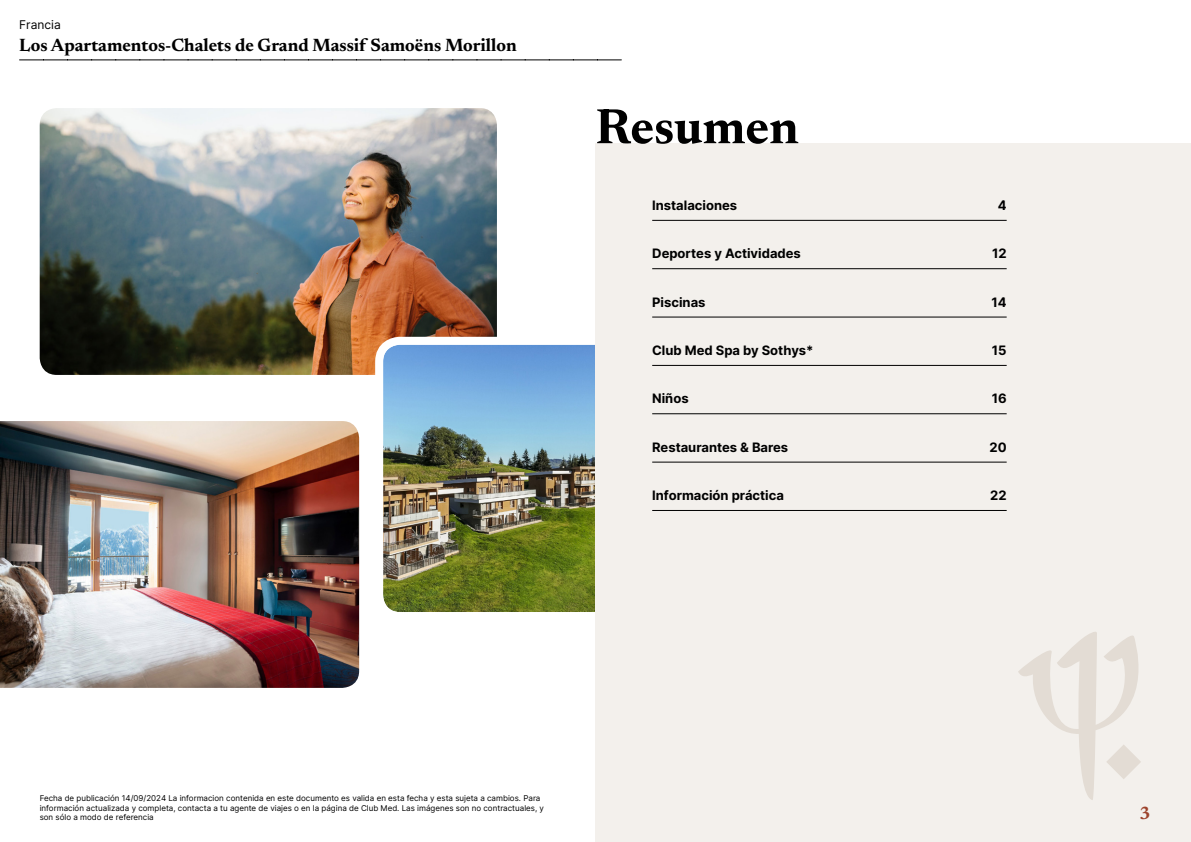
<style>
.page{position:relative;width:1191px;height:842px;background:#fff}
.page>*{position:absolute;margin:0;border:0;box-sizing:border-box;transform-origin:0 0}
.t1{font:700 50px "Newsreader 24 pt";color:#000}
.t2{font:700 18px "Newsreader 24 pt";color:#000}
.t3{font:700 18px "Newsreader 24 pt";color:#9d432c}
.t4{font:700 13px "Inter";color:#000}
.t5{font:12px "Inter";color:#000}
.t6{font:8px/9.6px "Inter";color:#000}
</style>
<div class="page">
<img style="left:40px;top:108px;width:457px;height:267px">
<img style="left:0;top:421px;width:359px;height:267px">
<img style="left:371px;top:333px;width:224px;height:279px">
<svg style="left:20px;top:60px;width:601px;height:1px"></svg>
<div style="left:595px;top:143px;width:596px;height:699px;background:#f3f0ec"></div>
<svg style="left:1018px;top:632px;width:123px;height:168px"></svg>
<hr style="left:652px;top:220px;width:354px;height:1px;background:#000">
<hr style="left:652px;top:268px;width:354px;height:1px;background:#000">
<hr style="left:652px;top:317px;width:354px;height:1px;background:#000">
<hr style="left:652px;top:365px;width:354px;height:1px;background:#000">
<hr style="left:652px;top:413px;width:354px;height:1px;background:#000">
<hr style="left:652px;top:462px;width:354px;height:1px;background:#000">
<hr style="left:652px;top:510px;width:354px;height:1px;background:#000">
<h3 class="t5" style="left:19px;top:15px;width:43px">Francia</h3>
<h2 class="t2" style="left:19px;top:32px;width:499px">Los Apartamentos-Chalets de Grand Massif Samoëns Morillon</h2>
<h1 class="t1" style="left:595px;top:91px;width:205px">Resumen</h1>
<h3 class="t4" style="left:652px;top:196px;width:87px">Instalaciones</h3>
<h3 class="t4" style="left:997px;top:196px;width:10px">4</h3>
<h3 class="t4" style="left:652px;top:244px;width:150px">Deportes y Actividades</h3>
<h3 class="t4" style="left:992px;top:244px;width:16px">12</h3>
<h3 class="t4" style="left:652px;top:293px;width:55px">Piscinas</h3>
<h3 class="t4" style="left:991px;top:293px;width:17px">14</h3>
<h3 class="t4" style="left:652px;top:341px;width:163px">Club Med Spa by Sothys*</h3>
<h3 class="t4" style="left:992px;top:341px;width:16px">15</h3>
<h3 class="t4" style="left:652px;top:389px;width:38px">Niños</h3>
<h3 class="t4" style="left:991px;top:389px;width:16px">16</h3>
<h3 class="t4" style="left:652px;top:438px;width:137px">Restaurantes &amp; Bares</h3>
<h3 class="t4" style="left:989px;top:438px;width:19px">20</h3>
<h3 class="t4" style="left:652px;top:486px;width:133px">Información práctica</h3>
<h3 class="t4" style="left:990px;top:486px;width:18px">22</h3>
<p class="t6" style="left:40px;top:793px;width:506px">Fecha de publicación 14/09/2024 La informacion contenida en este documento es valida en esta fecha y esta sujeta a cambios. Para información actualizada y completa, contacta a tu agente de viajes o en la página de Club Med. Las imágenes son no contractuales, y son sólo a modo de referencia</p>
<h2 class="t3" style="left:1139px;top:800px;width:13px">3</h2>
</div>
